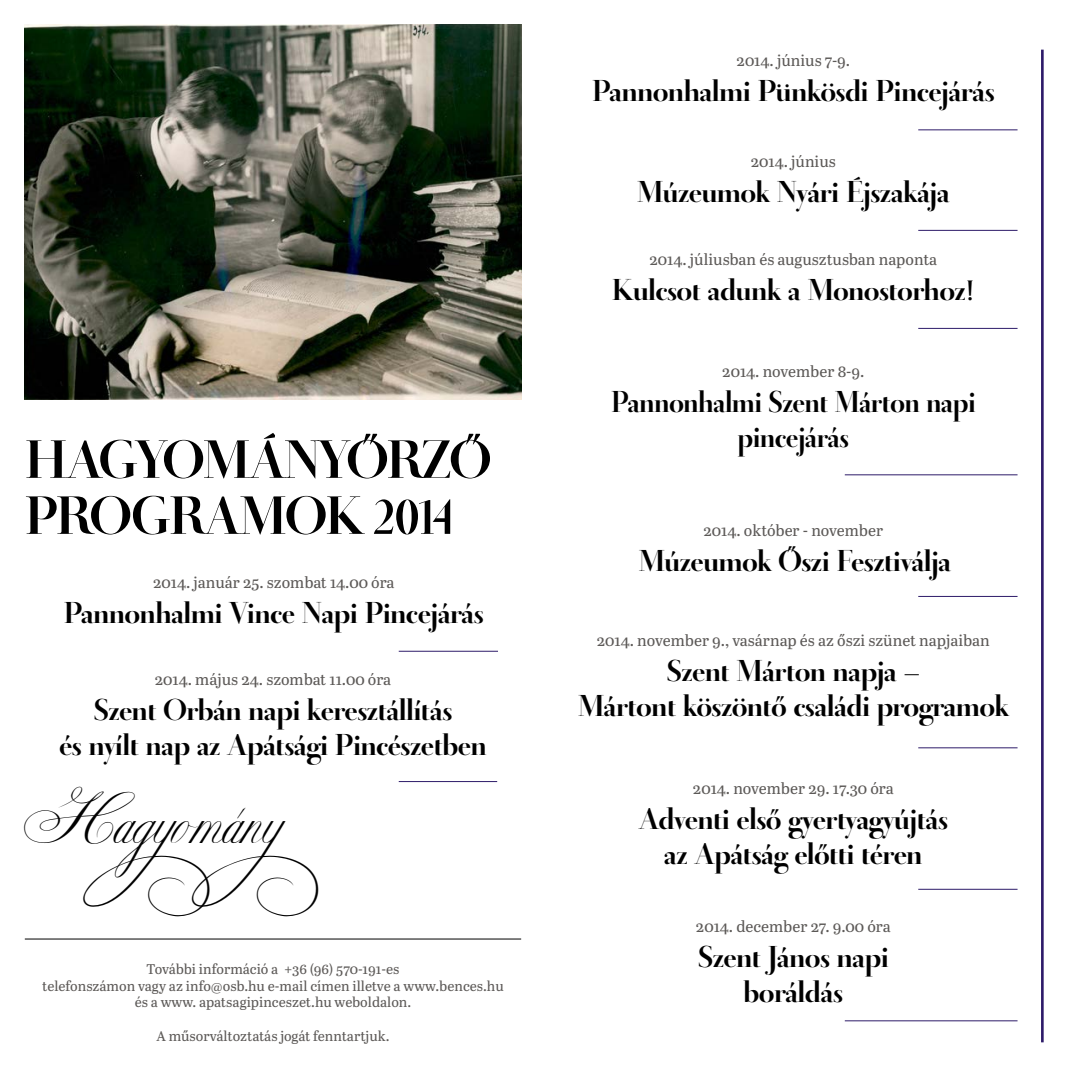
<style>
.page{position:relative;width:1092px;height:1092px;background:#fff}
.page>*{position:absolute;margin:0;border:0;box-sizing:border-box;transform-origin:0 0}
.t1{font:700 56px/56px "Didot Display";letter-spacing:-.02em;color:#000}
.t2{font:49px "Copper Alt Caps Expert";color:#000}
.t3{font:700 31.5px/35px "Didot Display";color:#000;text-align:center}
.t4{font:700 31.5px/35px "Didot Display";color:#000;text-align:center;scale:.95 1}
.t5{font:15.75px "Abril Text";color:#5c5957}
.t6{font:14px/16.8px "Abril Text";color:#5c5957;text-align:center}
</style>
<div class="page">
<hr style="left:1040px;top:50px;width:3px;height:992px;background:#2d1b69">
<hr style="left:25px;top:938px;width:496px;height:1px;background:#000">
<hr style="left:918px;top:328px;width:99px;height:1px;background:#2d1b69">
<hr style="left:918px;top:230px;width:99px;height:1px;background:#2d1b69">
<hr style="left:918px;top:129px;width:99px;height:1px;background:#2d1b69">
<hr style="left:844px;top:474px;width:173px;height:1px;background:#2d1b69">
<hr style="left:918px;top:747px;width:99px;height:1px;background:#2d1b69">
<hr style="left:918px;top:596px;width:99px;height:1px;background:#2d1b69">
<hr style="left:918px;top:888px;width:99px;height:1px;background:#2d1b69">
<hr style="left:844px;top:1020px;width:173px;height:1px;background:#2d1b69">
<img style="left:25px;top:25px;width:496px;height:374px">
<hr style="left:399px;top:650px;width:99px;height:1px;background:#2d1b69">
<hr style="left:399px;top:781px;width:98px;height:1px;background:#2d1b69">
<h1 class="t1" style="left:25px;top:430px;width:468px">HAGYOMÁNYŐRZŐ<br>PROGRAMOK 2014</h1>
<p class="t5" style="left:153px;top:570px;width:243px">2014. január 25. szombat 14.00 óra</p>
<p class="t3" style="left:64px;top:594px;width:421px">Pannonhalmi Vince Napi Pincejárás</p>
<p class="t5" style="left:155px;top:668px;width:238px">2014. május 24. szombat 11.00 óra</p>
<p class="t3" style="left:59px;top:691px;width:428px">Szent Orbán napi keresztállítás<br>és nyílt nap az Apátsági Pincészetben</p>
<h2 class="t2" style="left:27px;top:797px;width:361px">Hagyomány</h2>
<p class="t6" style="left:42px;top:959px;width:463px">További információ a +36 (96) 570-191-es<br>telefonszámon vagy az info@osb.hu e-mail címen illetve a www.bences.hu és a www. apatsagipinceszet.hu weboldalon.</p>
<p class="t6" style="left:156px;top:1027px;width:234px">A műsorváltoztatás jogát fenntartjuk.</p>
<p class="t5" style="left:736px;top:49px;width:115px">2014. június 7-9.</p>
<p class="t3" style="left:592px;top:73px;width:404px">Pannonhalmi Pünkösdi Pincejárás</p>
<p class="t5" style="left:750px;top:150px;width:87px">2014. június</p>
<p class="t3" style="left:637px;top:174px;width:314px">Múzeumok Nyári Éjszakája</p>
<p class="t5" style="left:649px;top:248px;width:289px">2014. júliusban és augusztusban naponta</p>
<p class="t3" style="left:612px;top:272px;width:364px">Kulcsot adunk a Monostorhoz!</p>
<p class="t5" style="left:722px;top:360px;width:144px">2014. november 8-9.</p>
<p class="t4" style="left:611px;top:383px;width:385px">Pannonhalmi Szent Márton napi pincejárás</p>
<p class="t5" style="left:703px;top:519px;width:181px">2014. október - november</p>
<p class="t3" style="left:638px;top:542px;width:314px">Múzeumok Őszi Fesztiválja</p>
<p class="t5" style="left:596px;top:629px;width:394px">2014. november 9., vasárnap és az őszi szünet napjaiban</p>
<p class="t3" style="left:578px;top:653px;width:432px">Szent Márton napja –<br>Mártont köszöntő családi programok</p>
<p class="t5" style="left:692px;top:776px;width:202px">2014. november 29. 17.30 óra</p>
<p class="t3" style="left:638px;top:800px;width:311px">Adventi első gyertyagyújtás az Apátság előtti téren</p>
<p class="t5" style="left:696px;top:914px;width:196px">2014. december 27. 9.00 óra</p>
<p class="t3" style="left:698px;top:938px;width:192px">Szent János napi boráldás</p>
</div>
